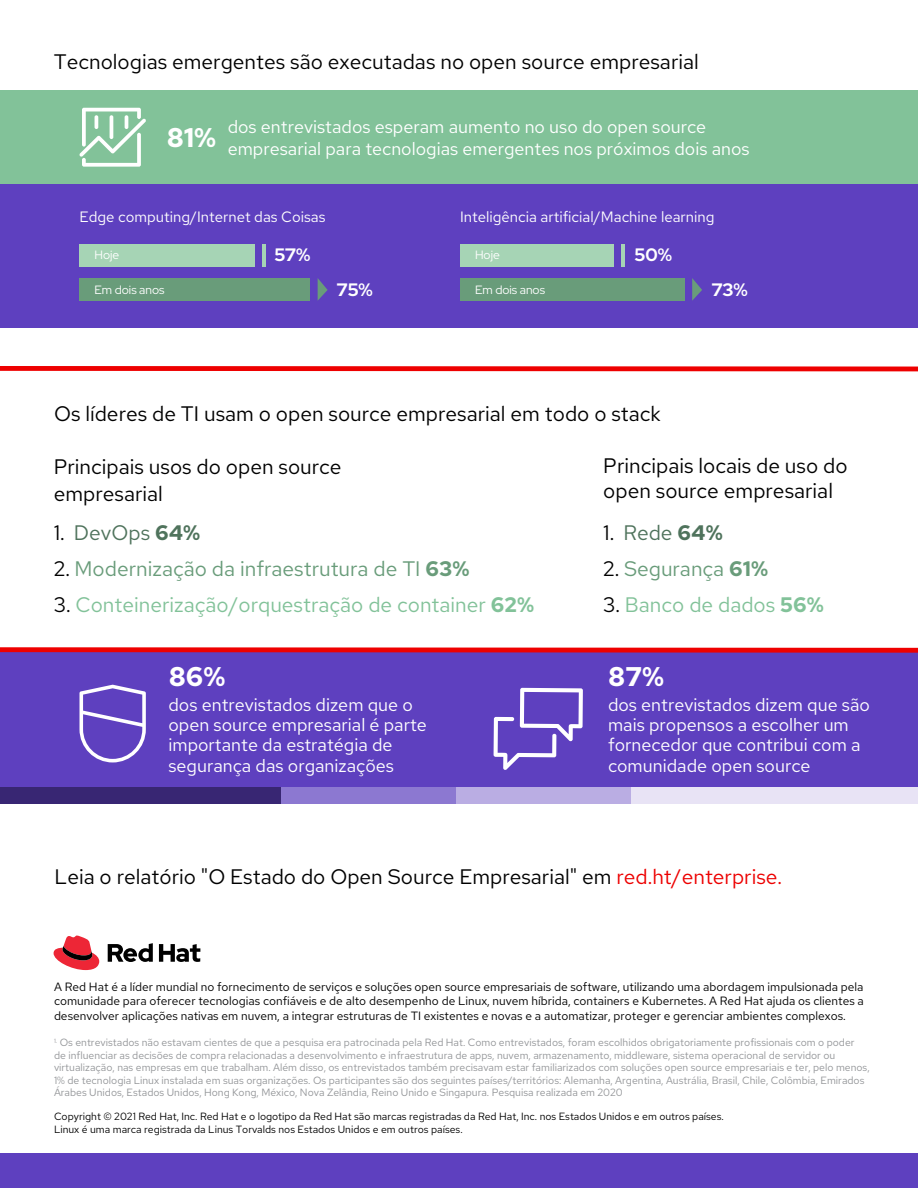
<style>
.page{position:relative;width:918px;height:1188px;background:#fff}
.page>*{position:absolute;margin:0;border:0;box-sizing:border-box;transform-origin:0 0}
.t1{font:700 27px "Red Hat Text";color:#fff}
.t2{font:21px/27px "Red Hat Text";color:#000}
.t3{font:21px "Red Hat Text";color:#82c299}
.t4{font:21px "Red Hat Text";color:#699c7a}
.t5{font:21px "Red Hat Text";color:#4f735c}
.t6{font:18px/20.2px "Red Hat Text";color:#fff}
.t7{font:700 18px "Red Hat Display";color:#fff}
.t8{font:15px "Red Hat Text";color:#fff}
.t9{font:12px/14.4px "Red Hat Text";color:#000;text-align:justify}
.t10{font:12px "Red Hat Display";color:#fff}
.t11{font:10.5px/12.6px "Red Hat Text";color:#939598}
.t12{font:10.5px/12.6px "Red Hat Text";color:#000}
.s1{color:#000}
.s2{font-weight:700}
.s3{color:#ed0000}
</style>
<div class="page">
<div style="left:0;top:184px;width:918px;height:144px;background:#5e40bf"></div>
<div style="left:0;top:90px;width:918px;height:94px;background:#82c299"></div>
<svg style="left:54px;top:936px;width:45px;height:34px"></svg>
<svg style="left:108px;top:943px;width:92px;height:19px"></svg>
<div style="left:0;top:652px;width:918px;height:136px;background:#5e40bf"></div>
<div style="left:0;top:788px;width:284px;height:16px;background:#382673"></div>
<div style="left:281px;top:788px;width:176px;height:16px;background:#8c78d1"></div>
<div style="left:456px;top:788px;width:176px;height:16px;background:#baade3"></div>
<div style="left:631px;top:788px;width:287px;height:16px;background:#e8e3f5"></div>
<svg style="left:494px;top:688px;width:89px;height:82px"></svg>
<svg style="left:80px;top:685px;width:66px;height:77px"></svg>
<div style="left:0;top:1153px;width:918px;height:35px;background:#5e40bf"></div>
<svg style="left:0;top:647px;width:918px;height:6px;background:#e11d29"></svg>
<svg style="left:0;top:366px;width:918px;height:5px;background:#ee0e0e"></svg>
<div style="left:460px;top:244px;width:154px;height:22px;background:#a6d4b5"></div>
<div style="left:460px;top:278px;width:225px;height:23px;background:#699c7a"></div>
<svg style="left:692px;top:278px;width:10px;height:23px"></svg>
<hr style="left:621px;top:244px;width:4px;height:22px;background:#a6d4b5">
<div style="left:80px;top:244px;width:175px;height:22px;background:#a6d4b5"></div>
<div style="left:80px;top:278px;width:230px;height:23px;background:#699c7a"></div>
<svg style="left:318px;top:279px;width:10px;height:21px"></svg>
<hr style="left:262px;top:244px;width:4px;height:22px;background:#a6d4b5">
<svg style="left:79px;top:108px;width:67px;height:59px"></svg>
<hr style="left:95px;top:115px;width:3px;height:14px;background:#fff;border-radius:2px">
<hr style="left:110px;top:115px;width:3px;height:24px;background:#fff;border-radius:2px">
<hr style="left:125px;top:115px;width:3px;height:14px;background:#fff;border-radius:2px">
<h2 class="t2" style="left:54px;top:48px;width:646px">Tecnologias emergentes são executadas no open source empresarial</h2>
<h3 class="t6" style="left:167px;top:116px;width:585px;line-height:21.6px;text-indent:61px">dos entrevistados esperam aumento no uso do open source<br><sup>81%</sup> empresarial para tecnologias emergentes nos próximos dois anos</h3>
<h3 class="t8" style="left:80px;top:207px;width:248px">Edge computing/Internet das Coisas</h3>
<p class="t10" style="left:94px;top:247px;width:26px">Hoje</p>
<p class="t10" style="left:94px;top:282px;width:72px">Em dois anos</p>
<h3 class="t7" style="left:274px;top:243px;width:37px">57%</h3>
<h3 class="t7" style="left:337px;top:277px;width:37px">75%</h3>
<h3 class="t8" style="left:460px;top:207px;width:256px">Inteligência artificial/Machine learning</h3>
<p class="t10" style="left:475px;top:247px;width:26px">Hoje</p>
<p class="t10" style="left:475px;top:282px;width:72px">Em dois anos</p>
<h3 class="t7" style="left:634px;top:243px;width:39px">50%</h3>
<h3 class="t7" style="left:712px;top:277px;width:38px">73%</h3>
<h2 class="t2" style="left:54px;top:400px;width:608px">Os líderes de TI usam o open source empresarial em todo o stack</h2>
<h2 class="t2" style="left:54px;top:453px;width:289px">Principais usos do open source empresarial</h2>
<h2 class="t5" style="left:54px;top:519px;width:148px"><span class="s1">1.</span> DevOps <span class="s2">64%</span></h2>
<h2 class="t4" style="left:54px;top:555px;width:417px"><span class="s1">2.</span> Modernização da infraestrutura de TI <span class="s2">63%</span></h2>
<h2 class="t3" style="left:54px;top:591px;width:482px"><span class="s1">3.</span> Conteinerização/orquestração de container <span class="s2">62%</span></h2>
<h2 class="t2" style="left:603px;top:453px;width:246px;line-height:25.2px">Principais locais de uso do open source empresarial</h2>
<h2 class="t5" style="left:603px;top:519px;width:121px"><span class="s1">1.</span> Rede <span class="s2">64%</span></h2>
<h2 class="t4" style="left:603px;top:555px;width:166px"><span class="s1">2.</span> Segurança <span class="s2">61%</span></h2>
<h2 class="t3" style="left:603px;top:591px;width:222px"><span class="s1">3.</span> Banco de dados <span class="s2">56%</span></h2>
<h1 class="t1" style="left:169px;top:659px;width:58px">86%</h1>
<h1 class="t1" style="left:608px;top:659px;width:57px">87%</h1>
<h3 class="t6" style="left:168px;top:694px;width:260px">dos entrevistados dizem que o open source empresarial é parte importante da estratégia de segurança das organizações</h3>
<h3 class="t6" style="left:608px;top:694px;width:263px">dos entrevistados dizem que são mais propensos a escolher um fornecedor que contribui com a comunidade open source</h3>
<h2 class="t2" style="left:55px;top:863px;width:729px">Leia o relatório "O Estado do Open Source Empresarial" em <span class="s3">red.ht/enterprise.</span></h2>
<p class="t9" style="left:54px;top:979px;width:811px">A Red Hat é a líder mundial no fornecimento de serviços e soluções open source empresariais de software, utilizando uma abordagem impulsionada pela comunidade para oferecer tecnologias confiáveis e de alto desempenho de Linux, nuvem híbrida, containers e Kubernetes. A Red Hat ajuda os clientes a desenvolver aplicações nativas em nuvem, a integrar estruturas de TI existentes e novas e a automatizar, proteger e gerenciar ambientes complexos.</p>
<p class="t11" style="left:54px;top:1036px;width:817px"><sup>1.</sup> Os entrevistados não estavam cientes de que a pesquisa era patrocinada pela Red Hat. Como entrevistados, foram escolhidos obrigatoriamente profissionais com o poder<br>de influenciar as decisões de compra relacionadas a desenvolvimento e infraestrutura de apps, nuvem, armazenamento, middleware, sistema operacional de servidor ou virtualização, nas empresas em que trabalham. Além disso, os entrevistados também precisavam estar familiarizados com soluções open source empresariais e ter, pelo menos, 1% de tecnologia Linux instalada em suas organizações. Os participantes são dos seguintes países/territórios: Alemanha, Argentina, Austrália, Brasil, Chile, Colômbia, Emirados Árabes Unidos, Estados Unidos, Hong Kong, México, Nova Zelândia, Reino Unido e Singapura. Pesquisa realizada em 2020</p>
<p class="t12" style="left:54px;top:1110px;width:671px">Copyright © 2021 Red Hat, Inc. Red Hat e o logotipo da Red Hat são marcas registradas da Red Hat, Inc. nos Estados Unidos e em outros países.<br>Linux é uma marca registrada da Linus Torvalds nos Estados Unidos e em outros países.</p>
</div>
